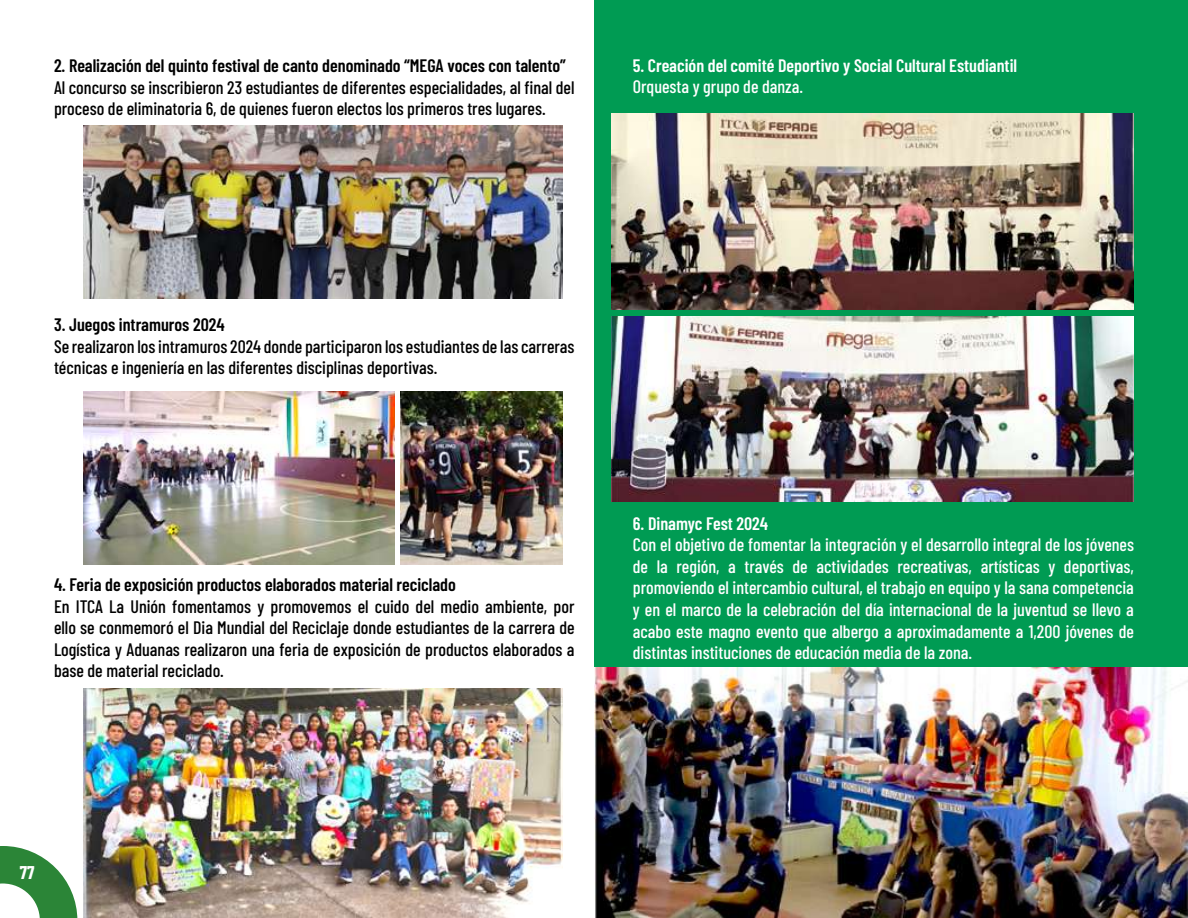
<style>
.page{position:relative;width:1188px;height:918px;background:#fff}
.page>*{position:absolute;margin:0;border:0;box-sizing:border-box;transform-origin:0 0}
.t1{font:500 18px/21.6px "Barlow Condensed";color:#000}
.t2{font:500 18px/21.6px "Barlow Condensed";color:#fff;text-align:justify}
.t3{font:600 18px "Barlow Condensed";color:#000}
.t4{font:600 18px "Barlow Condensed";color:#fff}
.t5{font:700 18px "Barlow Condensed";color:#fff}
</style>
<div class="page">
<svg style="left:0;top:846px;width:77px;height:72px"></svg>
<img style="left:83px;top:126px;width:480px;height:173px">
<img style="left:83px;top:391px;width:311px;height:173px">
<img style="left:401px;top:391px;width:162px;height:173px">
<img style="left:83px;top:689px;width:480px;height:229px">
<div style="left:594px;top:0;width:594px;height:918px;background:#009b53"></div>
<img style="left:611px;top:113px;width:523px;height:197px">
<img style="left:611px;top:316px;width:523px;height:186px">
<img style="left:594px;top:667px;width:594px;height:251px">
<p class="t3" style="left:54px;top:53px;width:513px">2. Realización del quinto festival de canto denominado “MEGA voces con talento”</p>
<p class="t1" style="left:54px;top:75px;width:522px">Al concurso se inscribieron 23 estudiantes de diferentes especialidades, al final del proceso de eliminatoria 6, de quienes fueron electos los primeros tres lugares.</p>
<p class="t4" style="left:633px;top:52px;width:386px">5. Creación del comité Deportivo y Social Cultural Estudiantil</p>
<p class="t2" style="left:633px;top:75px;width:172px">Orquesta y grupo de danza.</p>
<p class="t3" style="left:54px;top:312px;width:172px">3. Juegos intramuros 2024</p>
<p class="t1" style="left:54px;top:334px;width:522px">Se realizaron los intramuros 2024 donde participaron los estudiantes de las carreras técnicas e ingeniería en las diferentes disciplinas deportivas.</p>
<p class="t3" style="left:54px;top:572px;width:403px">4. Feria de exposición productos elaborados material reciclado</p>
<p class="t1" style="left:54px;top:594px;width:522px;text-align:justify">En ITCA La Unión fomentamos y promovemos el cuido del medio ambiente, por ello se conmemoró el Dia Mundial del Reciclaje donde estudiantes de la carrera de Logística y Aduanas realizaron una feria de exposición de productos elaborados a base de material reciclado.</p>
<p class="t4" style="left:633px;top:510px;width:137px">6. Dinamyc Fest 2024</p>
<p class="t2" style="left:633px;top:533px;width:503px">Con el objetivo de fomentar la integración y el desarrollo integral de los jóvenes de la región, a través de actividades recreativas, artísticas y deportivas, promoviendo el intercambio cultural, el trabajo en equipo y la sana competencia y en el marco de la celebración del día internacional de la juventud se llevo a acabo este magno evento que albergo a aproximadamente a 1,200 jóvenes de distintas instituciones de educación media de la zona.</p>
<p class="t5" style="left:20px;top:860px;width:16px">77</p>
</div>
